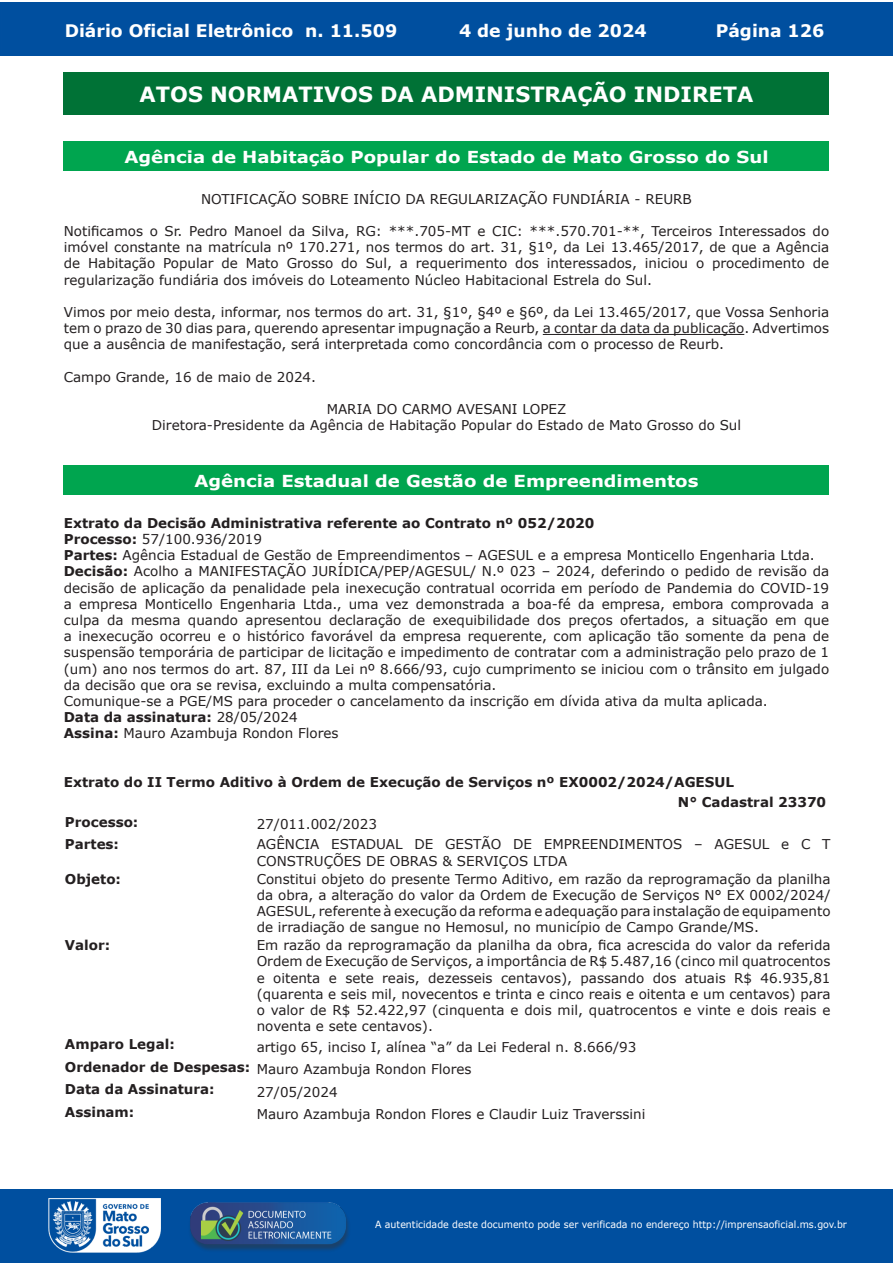
<style>
.page{position:relative;width:893px;height:1263px;background:#fff}
.page>*{position:absolute;margin:0;border:0;box-sizing:border-box;transform-origin:0 0}
.t1{font:700 21px "Verdana";color:#fff}
.t2{font:700 17.25px "Verdana";color:#fff}
.t3{font:700 16.5px "Verdana";color:#fff;scale:1.1 1}
.t4{font:13.5px/16.2px "Verdana";color:#231f20;text-align:justify}
.t5{font:700 13.5px "Verdana";color:#231f20}
.t6{font:9.9px "Verdana";color:#fff;scale:.95 1}
.s1{font-weight:700}
</style>
<div class="page">
<div style="left:0;top:2px;width:893px;height:53px;background:#004f9f"></div>
<div style="left:1px;top:1189px;width:892px;height:74px;background:#004f9f"></div>
<img style="left:49px;top:1198px;width:111px;height:54px">
<img style="left:185px;top:1201px;width:168px;height:54px">
<hr style="left:543px;top:334px;width:201px;height:1px;background:#231f20">
<div style="left:64px;top:73px;width:765px;height:42px;background:#007236"></div>
<div style="left:64px;top:141px;width:765px;height:30px;background:#00a54f"></div>
<div style="left:64px;top:466px;width:765px;height:29px;background:#00a54f"></div>
<p class="t2" style="left:65px;top:18px;width:334px">Diário Oficial Eletrônico n. 11.509</p>
<p class="t2" style="left:459px;top:18px;width:189px">4 de junho de 2024</p>
<p class="t2" style="left:716px;top:18px;width:110px">Página 126</p>
<h1 class="t1" style="left:140px;top:79px;width:615px">ATOS NORMATIVOS DA ADMINISTRAÇÃO INDIRETA</h1>
<p class="t3" style="left:124px;top:145px;width:587px">Agência de Habitação Popular do Estado de Mato Grosso do Sul</p>
<p class="t4" style="left:201px;top:190px;width:492px">NOTIFICAÇÃO SOBRE INÍCIO DA REGULARIZAÇÃO FUNDIÁRIA - REURB</p>
<p class="t4" style="left:64px;top:223px;width:767px">Notificamos o Sr. Pedro Manoel da Silva, RG: ***.705-MT e CIC: ***.570.701-**, Terceiros Interessados do imóvel constante na matrícula nº 170.271, nos termos do art. 31, §1º, da Lei 13.465/2017, de que a Agência de Habitação Popular de Mato Grosso do Sul, a requerimento dos interessados, iniciou o procedimento de regularização fundiária dos imóveis do Loteamento Núcleo Habitacional Estrela do Sul.</p>
<p class="t4" style="left:64px;top:304px;width:767px">Vimos por meio desta, informar, nos termos do art. 31, §1º, §4º e §6º, da Lei 13.465/2017, que Vossa Senhoria tem o prazo de 30 dias para, querendo apresentar impugnação a Reurb, a contar da data da publicação. Advertimos que a ausência de manifestação, será interpretada como concordância com o processo de Reurb.</p>
<p class="t4" style="left:64px;top:369px;width:254px">Campo Grande, 16 de maio de 2024.</p>
<p class="t4" style="left:152px;top:401px;width:591px;text-align:center">MARIA DO CARMO AVESANI LOPEZ<br>Diretora-Presidente da Agência de Habitação Popular do Estado de Mato Grosso do Sul</p>
<p class="t3" style="left:194px;top:469px;width:460px">Agência Estadual de Gestão de Empreendimentos</p>
<p class="t4" style="left:64px;top:515px;width:767px;text-align:left"><span class="s1">Extrato da Decisão Administrativa referente ao Contrato nº 052/2020<br>Processo:</span> 57/100.936/2019<br><span class="s1">Partes:</span> Agência Estadual de Gestão de Empreendimentos – AGESUL e a empresa Monticello Engenharia Ltda.<br><span class="s1">Decisão:</span> Acolho a MANIFESTAÇÃO JURÍDICA/PEP/AGESUL/ N.º 023 – 2024, deferindo o pedido de revisão da decisão de aplicação da penalidade pela inexecução contratual ocorrida em período de Pandemia do COVID-19 a empresa Monticello Engenharia Ltda., uma vez demonstrada a boa-fé da empresa, embora comprovada a culpa da mesma quando apresentou declaração de exequibilidade dos preços ofertados, a situação em que a inexecução ocorreu e o histórico favorável da empresa requerente, com aplicação tão somente da pena de suspensão temporária de participar de licitação e impedimento de contratar com a administração pelo prazo de 1 (um) ano nos termos do art. 87, III da Lei nº 8.666/93, cujo cumprimento se iniciou com o trânsito em julgado da decisão que ora se revisa, excluindo a multa compensatória.<br>Comunique-se a PGE/MS para proceder o cancelamento da inscrição em dívida ativa da multa aplicada.<br><span class="s1">Data da assinatura:</span> 28/05/2024<br><span class="s1">Assina:</span> Mauro Azambuja Rondon Flores</p>
<p class="t5" style="left:64px;top:772px;width:672px">Extrato do II Termo Aditivo à Ordem de Execução de Serviços nº EX0002/2024/AGESUL</p>
<p class="t5" style="left:678px;top:792px;width:150px">N° Cadastral 23370</p>
<p class="t5" style="left:65px;top:812px;width:75px">Processo:</p>
<p class="t4" style="left:257px;top:816px;width:122px">27/011.002/2023</p>
<p class="t5" style="left:65px;top:835px;width:56px">Partes:</p>
<p class="t4" style="left:257px;top:836px;width:575px">AGÊNCIA ESTADUAL DE GESTÃO DE EMPREENDIMENTOS – AGESUL e C T<br>CONSTRUÇÕES DE OBRAS &amp; SERVIÇOS LTDA</p>
<p class="t5" style="left:65px;top:869px;width:58px">Objeto:</p>
<p class="t4" style="left:257px;top:870px;width:575px">Constitui objeto do presente Termo Aditivo, em razão da reprogramação da planilha da obra, a alteração do valor da Ordem de Execução de Serviços N° EX 0002/2024/ AGESUL, referente à execução da reforma e adequação para instalação de equipamento de irradiação de sangue no Hemosul, no município de Campo Grande/MS.</p>
<p class="t5" style="left:65px;top:936px;width:47px">Valor:</p>
<p class="t4" style="left:257px;top:937px;width:575px">Em razão da reprogramação da planilha da obra, fica acrescida do valor da referida Ordem de Execução de Serviços, a importância de R$ 5.487,16 (cinco mil quatrocentos e oitenta e sete reais, dezesseis centavos), passando dos atuais R$ 46.935,81 (quarenta e seis mil, novecentos e trinta e cinco reais e oitenta e um centavos) para o valor de R$ 52.422,97 (cinquenta e dois mil, quatrocentos e vinte e dois reais e noventa e sete centavos).</p>
<p class="t5" style="left:65px;top:1035px;width:111px">Amparo Legal:</p>
<p class="t4" style="left:65px;top:1035px;width:573px;line-height:22.5px;text-indent:192px">artigo 65, inciso I, alínea “a” da Lei Federal n. 8.666/93<br><sup>Ordenador</sup> <sup>de</sup> <sup>Despesas:</sup> Mauro Azambuja Rondon Flores</p>
<p class="t5" style="left:65px;top:1080px;width:151px">Data da Assinatura:</p>
<p class="t4" style="left:257px;top:1083px;width:82px">27/05/2024</p>
<p class="t5" style="left:65px;top:1102px;width:71px">Assinam:</p>
<p class="t4" style="left:257px;top:1106px;width:390px">Mauro Azambuja Rondon Flores e Claudir Luiz Traverssini</p>
<p class="t6" style="left:375px;top:1218px;width:498px">A autenticidade deste documento pode ser verificada no endereço http://imprensaoficial.ms.gov.br</p>
</div>
